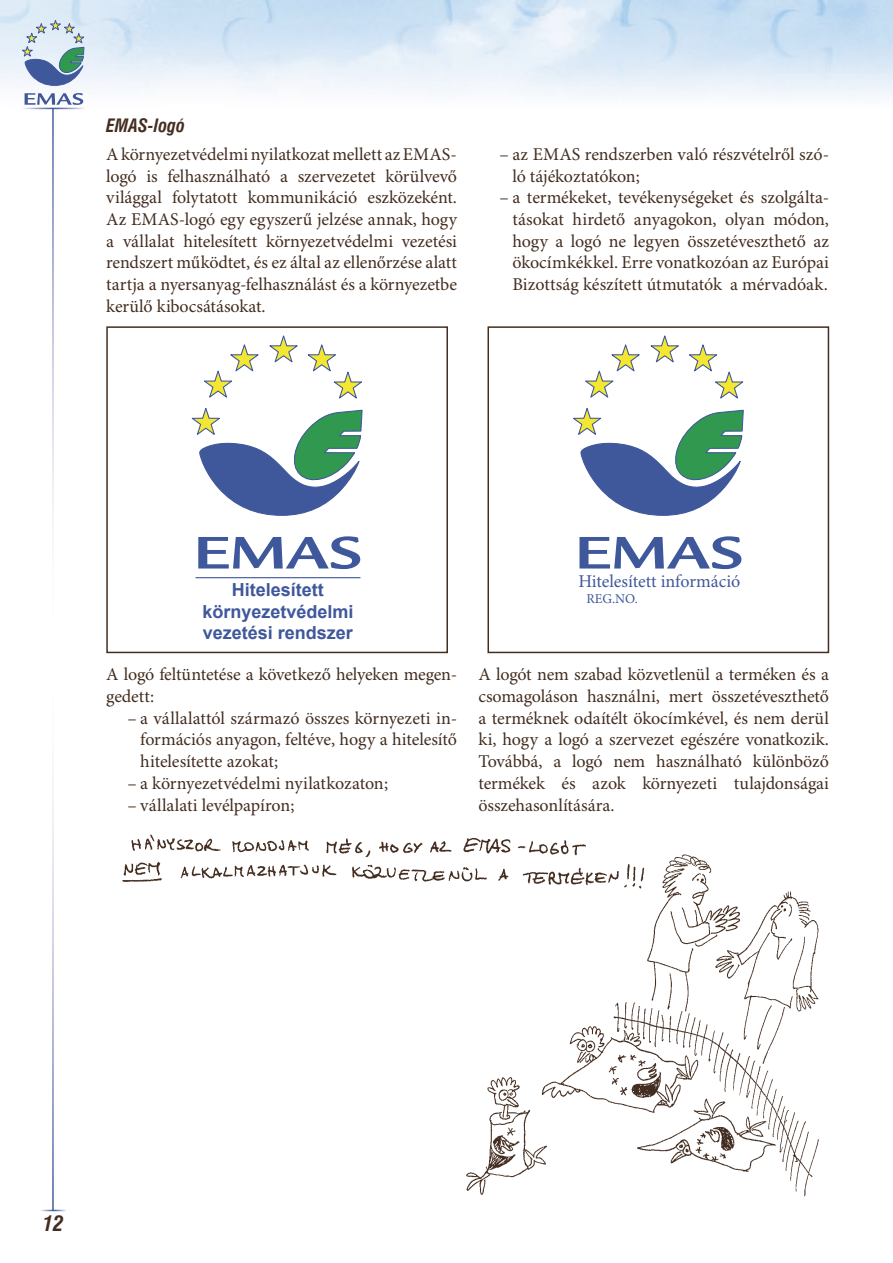
<style>
.page{position:relative;width:893px;height:1263px;background:#fff}
.page>*{position:absolute;margin:0;border:0;box-sizing:border-box;transform-origin:0 0}
.t1{font:italic 700 21px "Swiss 721 Cn PFL";color:#432d20}
.kenyer{font:18px/21.8px "Minion Pro";letter-spacing:-.005em;color:#432d20;text-align:justify}
.felsorolas{font:18px/21.8px "Minion Pro";letter-spacing:-.005em;color:#432d20;text-align:justify}
.t2{font:700 18px/21.6px "Arial";color:#3f579b;text-align:center}
.t3{font:18px "Minion Pro";color:#3f579b}
.alcim{font:italic 700 18px "Swiss 721 Cn PFL";letter-spacing:-.005em;color:#432d20}
.t4{font:13.5px "Minion Pro";color:#3f579b}
</style>
<div class="page">
<svg style="left:25px;top:93px;width:58px;height:12px"></svg>
<svg style="left:22px;top:20px;width:62px;height:66px;background:#a5bbca"></svg>
<svg style="left:41px;top:1210px;width:25px;height:1px"></svg>
<img style="left:466px;top:855px;width:353px;height:342px">
<img style="left:122px;top:834px;width:537px;height:66px">
<svg style="left:650px;top:335px;width:29px;height:27px"></svg>
<svg style="left:585px;top:344px;width:55px;height:53px"></svg>
<svg style="left:689px;top:344px;width:55px;height:54px"></svg>
<svg style="left:573px;top:408px;width:171px;height:108px"></svg>
<div style="left:487px;top:326px;width:342px;height:327px;border:2px solid #432d20"></div>
<svg style="left:198px;top:536px;width:162px;height:33px"></svg>
<svg style="left:269px;top:335px;width:29px;height:27px"></svg>
<svg style="left:204px;top:344px;width:55px;height:53px"></svg>
<svg style="left:307px;top:344px;width:55px;height:54px"></svg>
<svg style="left:192px;top:408px;width:171px;height:108px"></svg>
<div style="left:106px;top:326px;width:342px;height:327px;border:2px solid #432d20"></div>
<svg style="left:579px;top:536px;width:163px;height:34px"></svg>
<svg style="left:195px;top:577px;width:166px;height:2px"></svg>
<p class="alcim" style="left:106px;top:115px;width:80px">EMAS-logó</p>
<p class="kenyer" style="left:106px;top:144px;width:352px">A környezetvédelmi nyilatkozat mellett az EMAS&shy;logó is felhasználható a szervezetet körülvevő világgal folytatott kommunikáció eszközeként.<br>Az EMAS-logó egy egyszerű jelzése annak, hogy a vállalat hitelesített környezetvédelmi vezetési rendszert működtet, és ez által az ellenőrzése alatt tartja a nyersanyag-felhasználást és a környezetbe kerülő kibocsátásokat.</p>
<p class="felsorolas" style="left:512px;top:144px;width:318px;text-indent:-13px">– az EMAS rendszerben való részvételről szó&shy;ló tájékoztatókon;</p>
<p class="felsorolas" style="left:512px;top:187px;width:318px;text-indent:-13px">– a termékeket, tevékenységeket és szolgálta&shy;tásokat hirdető anyagokon, olyan módon, hogy a logó ne legyen összetéveszthető az ökocímkékkel. Erre vonatkozóan az Európai Bizottság készített útmutatók a mérvadóak.</p>
<p class="t2" style="left:202px;top:580px;width:153px">Hitelesített környezetvédelmi vezetési rendszer</p>
<p class="kenyer" style="left:106px;top:664px;width:352px">A logó feltüntetése a következő helyeken megen&shy;gedett:</p>
<p class="felsorolas" style="left:140px;top:708px;width:318px;text-indent:-13px">– a vállalattól származó összes környezeti in&shy;formációs anyagon, feltéve, hogy a hitelesítő hitelesítette azokat;</p>
<p class="felsorolas" style="left:128px;top:773px;width:262px">– a környezetvédelmi nyilatkozaton;</p>
<p class="felsorolas" style="left:128px;top:795px;width:169px">– vállalati levélpapíron;</p>
<p class="t3" style="left:578px;top:570px;width:164px">Hitelesített információ</p>
<p class="t4" style="left:586px;top:590px;width:53px">REG.NO.</p>
<p class="kenyer" style="left:478px;top:664px;width:352px">A logót nem szabad közvetlenül a terméken és a csomagoláson használni, mert összetéveszthető a terméknek odaítélt ökocímkével, és nem derül ki, hogy a logó a szervezet egészére vonatkozik.<br>Továbbá, a logó nem használható különböző termékek és azok környezeti tulajdonságai összehasonlítására.</p>
<p class="t1" style="left:43px;top:1211px;width:22px">12</p>
</div>
